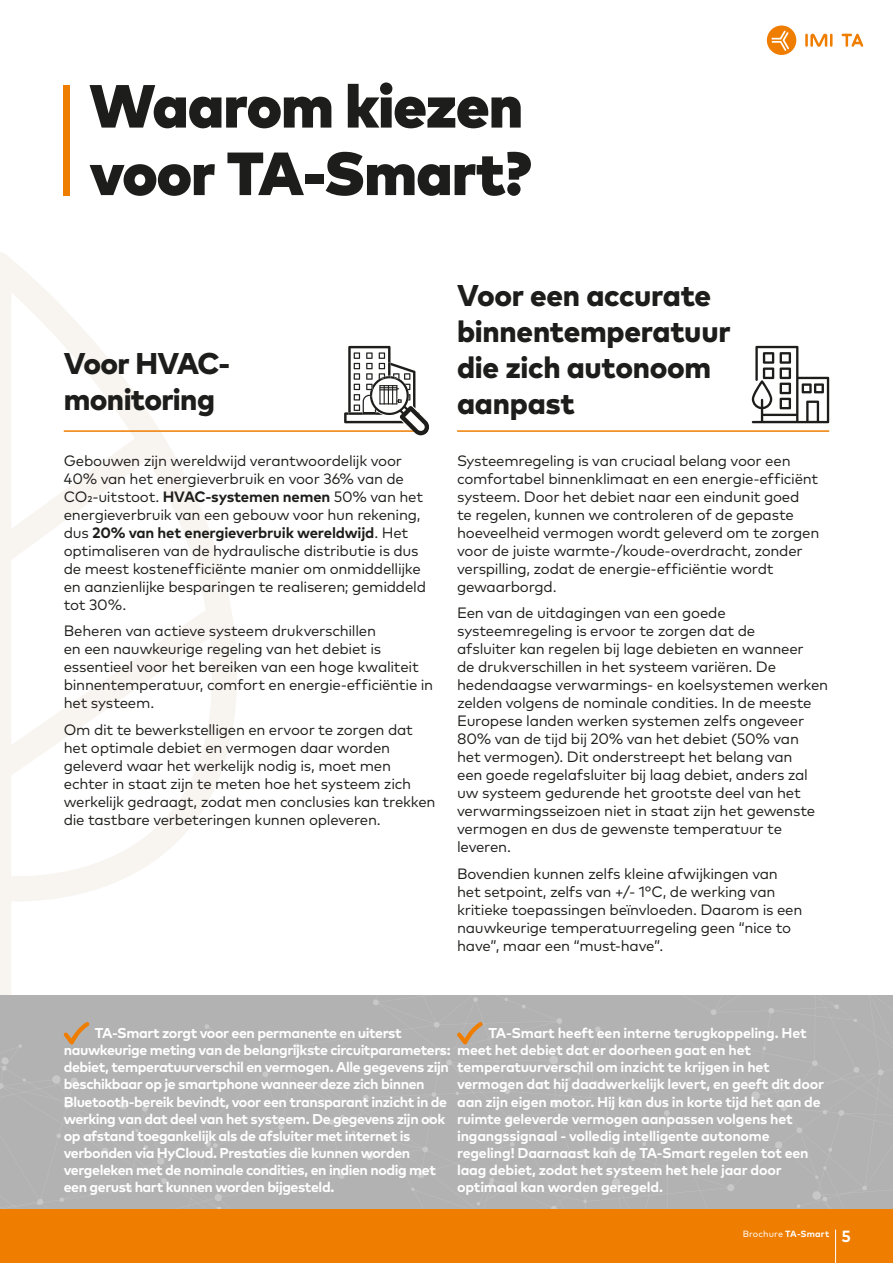
<style>
.page{position:relative;width:893px;height:1263px;background:#fff}
.page>*{position:absolute;margin:0;border:0;box-sizing:border-box;transform-origin:0 0}
.t1{font:900 60.75px/67.5px "Mark Pro";letter-spacing:-.015em;color:#1d1d1b}
.t2{font:800 30px/36px "Mark Pro";letter-spacing:-.01em;color:#1d1d1b}
.t3{font:700 16.2px "Mark Pro";color:#fff}
.t4{font:15px/18px "Mark Pro";letter-spacing:-.015em;color:#1d1d1b}
.t5{font:700 14.25px/17.1px "Mark Pro";letter-spacing:-.03em;color:#fff}
.t6{font:9px "Mark Pro";letter-spacing:.01em;color:#fff}
.s1{font-weight:700}
</style>
<div class="page">
<hr style="left:64px;top:430px;width:351px;height:2px;background:#ef7d00">
<svg style="left:344px;top:346px;width:85px;height:89px"></svg>
<hr style="left:457px;top:430px;width:372px;height:2px;background:#ef7d00">
<div style="left:0;top:995px;width:893px;height:214px;background:#b3b2b2"></div>
<svg style="left:457px;top:1022px;width:26px;height:22px"></svg>
<svg style="left:0;top:252px;width:234px;height:796px"></svg>
<div style="left:64px;top:85px;width:6px;height:110px;background:#ef7d00"></div>
<svg style="left:752px;top:346px;width:77px;height:77px"></svg>
<div style="left:0;top:1209px;width:893px;height:54px;background:#ef7d00"></div>
<svg style="left:805px;top:34px;width:27px;height:13px"></svg>
<svg style="left:841px;top:34px;width:22px;height:13px"></svg>
<svg style="left:767px;top:26px;width:29px;height:29px"></svg>
<hr style="left:835px;top:1229px;width:1px;height:34px;background:#fff">
<h1 class="t1" style="left:89px;top:67px;width:444px">Waarom kiezen voor TA-Smart?</h1>
<h2 class="t2" style="left:64px;top:342px;width:168px">Voor HVAC&shy;monitoring</h2>
<p class="t4" style="left:64px;top:450px;width:364px">Gebouwen zijn wereldwijd verantwoordelijk voor 40% van het energieverbruik en voor 36% van de CO2-uitstoot. <span class="s1">HVAC-systemen nemen</span> 50% van het energieverbruik van een gebouw voor hun rekening, dus <span class="s1">20% van het energieverbruik wereldwijd</span>. Het optimaliseren van de hydraulische distributie is dus de meest kostenefficiënte manier om onmiddellijke en aanzienlijke besparingen te realiseren; gemiddeld tot 30%.</p>
<p class="t4" style="left:64px;top:621px;width:371px">Beheren van actieve systeem drukverschillen<br>en een nauwkeurige regeling van het debiet is essentieel voor het bereiken van een hoge kwaliteit binnentemperatuur, comfort en energie-efficiëntie in het systeem.</p>
<p class="t4" style="left:64px;top:719px;width:373px">Om dit te bewerkstelligen en ervoor te zorgen dat het optimale debiet en vermogen daar worden geleverd waar het werkelijk nodig is, moet men echter in staat zijn te meten hoe het systeem zich werkelijk gedraagt, zodat men conclusies kan trekken die tastbare verbeteringen kunnen opleveren.</p>
<h2 class="t2" style="left:457px;top:275px;width:275px">Voor een accurate binnentemperatuur die zich autonoom aanpast</h2>
<p class="t4" style="left:457px;top:450px;width:364px">Systeemregeling is van cruciaal belang voor een comfortabel binnenklimaat en een energie-efficiënt systeem. Door het debiet naar een eindunit goed<br>te regelen, kunnen we controleren of de gepaste hoeveelheid vermogen wordt geleverd om te zorgen voor de juiste warmte-/koude-overdracht, zonder verspilling, zodat de energie-efficiëntie wordt gewaarborgd.</p>
<p class="t4" style="left:457px;top:603px;width:373px">Een van de uitdagingen van een goede systeemregeling is ervoor te zorgen dat de<br>afsluiter kan regelen bij lage debieten en wanneer<br>de drukverschillen in het systeem variëren. De hedendaagse verwarmings- en koelsystemen werken zelden volgens de nominale condities. In de meeste Europese landen werken systemen zelfs ongeveer 80% van de tijd bij 20% van het debiet (50% van<br>het vermogen). Dit onderstreept het belang van<br>een goede regelafsluiter bij laag debiet, anders zal uw systeem gedurende het grootste deel van het verwarmingsseizoen niet in staat zijn het gewenste vermogen en dus de gewenste temperatuur te leveren.</p>
<p class="t4" style="left:457px;top:863px;width:347px">Bovendien kunnen zelfs kleine afwijkingen van het setpoint, zelfs van +/- 1°C, de werking van kritieke toepassingen beïnvloeden. Daarom is een nauwkeurige temperatuurregeling geen “nice to have”, maar een “must-have”.</p>
<p class="t5" style="left:457px;top:1023px;width:368px;text-indent:31px">TA-Smart heeft een interne terugkoppeling. Het meet het debiet dat er doorheen gaat en het temperatuurverschil om inzicht te krijgen in het vermogen dat hij daadwerkelijk levert, en geeft dit door aan zijn eigen motor. Hij kan dus in korte tijd het aan de ruimte geleverde vermogen aanpassen volgens het ingangssignaal - volledig intelligente autonome regeling! Daarnaast kan de TA-Smart regelen tot een laag debiet, zodat het systeem het hele jaar door optimaal kan worden geregeld.</p>
<p class="t5" style="left:64px;top:1023px;width:388px;text-indent:31px">TA-Smart zorgt voor een permanente en uiterst nauwkeurige meting van de belangrijkste circuitparameters: debiet, temperatuurverschil en vermogen. Alle gegevens zijn beschikbaar op je smartphone wanneer deze zich binnen Bluetooth-bereik bevindt, voor een transparant inzicht in de werking van dat deel van het systeem. De gegevens zijn ook op afstand toegankelijk als de afsluiter met internet is verbonden via HyCloud. Prestaties die kunnen worden vergeleken met de nominale condities, en indien nodig met een gerust hart kunnen worden bijgesteld.</p>
<p class="t6" style="left:743px;top:1227px;width:88px">Brochure <span class="s1">TA-Smart</span></p>
<p class="t3" style="left:841px;top:1224px;width:11px">5</p>
</div>
